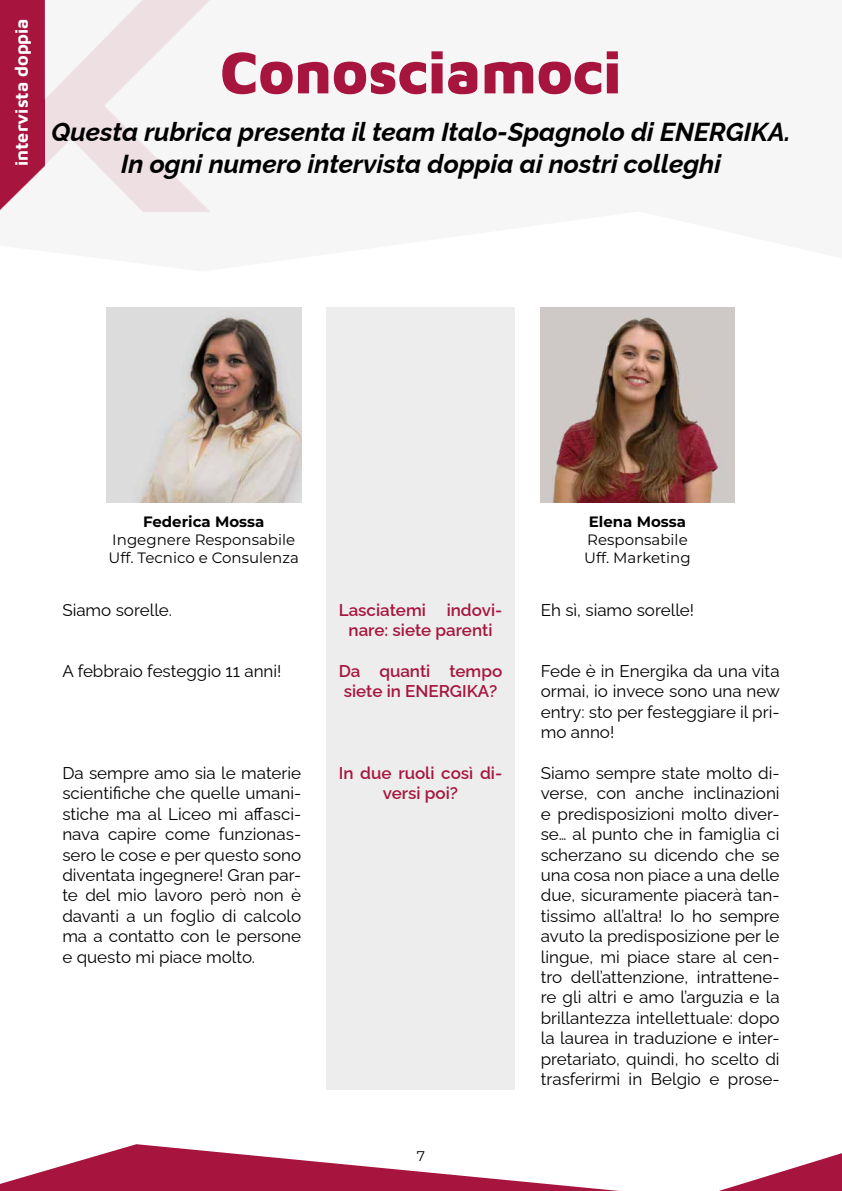
<style>
.page{position:relative;width:842px;height:1191px;background:#fff}
.page>*{position:absolute;margin:0;border:0;box-sizing:border-box;transform-origin:0 0}
.t1{font:900 60px "Maven Pro";color:#a7143e}
.t2{font:italic 700 26px/31.2px "Raleway";color:#000;text-align:center}
.t3{font:700 18px "Maven Pro";color:#fff}
.t4{font:17px/20.4px "Raleway";color:#000;text-align:justify}
.t5{font:600 17px/20.4px "Raleway";color:#a7143e;text-align:center}
.t6{font:15px/18px "Montserrat";color:#000}
.t7{font:700 15px "Montserrat";color:#000}
.t8{font:14px "Montserrat";color:#000}
</style>
<div class="page">
<div style="left:326px;top:308px;width:188px;height:781px;background:#ededed"></div>
<img style="left:45px;top:0;width:166px;height:213px">
<img style="left:0;top:0;width:45px;height:211px">
<svg style="left:0;top:1144px;width:842px;height:47px"></svg>
<img style="left:540px;top:308px;width:195px;height:194px">
<img style="left:106px;top:308px;width:195px;height:194px">
<p class="t3" style="left:9px;top:166px;width:149px;rotate:-90deg">intervista doppia</p>
<h1 class="t1" style="left:220px;top:32px;width:402px">Conosciamoci</h1>
<h2 class="t2" style="left:51px;top:114px;width:741px">Questa rubrica presenta il team Italo-Spagnolo di ENERGIKA.<br>In ogni numero intervista doppia ai nostri colleghi</h2>
<p class="t7" style="left:143px;top:511px;width:123px">Federica Mossa</p>
<p class="t6" style="left:109px;top:530px;width:192px">Ingegnere Responsabile<br>Uff. Tecnico e Consulenza</p>
<p class="t4" style="left:62px;top:597px;width:111px">Siamo sorelle.</p>
<p class="t4" style="left:62px;top:659px;width:221px">A febbraio festeggio 11 anni!</p>
<p class="t4" style="left:62px;top:761px;width:240px">Da sempre amo sia le materie scientifiche che quelle umani&shy;stiche ma al Liceo mi affasci&shy;nava capire come funzionas&shy;sero le cose e per questo sono diventata ingegnere! Gran par&shy;te del mio lavoro però non è davanti a un foglio di calcolo ma a contatto con le persone e questo mi piace molto.</p>
<p class="t5" style="left:339px;top:597px;width:165px">Lasciatemi indovi&shy;nare: siete parenti</p>
<p class="t5" style="left:339px;top:659px;width:165px;text-align:left">Da quanti tempo siete in ENERGIKA?</p>
<p class="t5" style="left:339px;top:761px;width:165px">In due ruoli così di&shy;versi poi?</p>
<p class="t8" style="left:417px;top:1146px;width:10px">7</p>
<p class="t7" style="left:589px;top:511px;width:99px">Elena Mossa</p>
<p class="t6" style="left:584px;top:530px;width:108px">Responsabile<br>Uff. Marketing</p>
<p class="t4" style="left:541px;top:597px;width:155px">Eh sì, siamo sorelle!</p>
<p class="t4" style="left:541px;top:659px;width:241px">Fede è in Energika da una vita ormai, io invece sono una new entry: sto per festeggiare il pri&shy;mo anno!</p>
<p class="t4" style="left:541px;top:761px;width:240px">Siamo sempre state molto di&shy;verse, con anche inclinazioni e predisposizioni molto diver&shy;se… al punto che in famiglia ci scherzano su dicendo che se una cosa non piace a una delle due, sicuramente piacerà tan&shy;tissimo all’altra! Io ho sempre avuto la predisposizione per le lingue, mi piace stare al cen&shy;tro dell’attenzione, intrattene&shy;re gli altri e amo l’arguzia e la brillantezza intellettuale: dopo la laurea in traduzione e inter&shy;pretariato, quindi, ho scelto di trasferirmi in Belgio e prose-</p>
</div>
